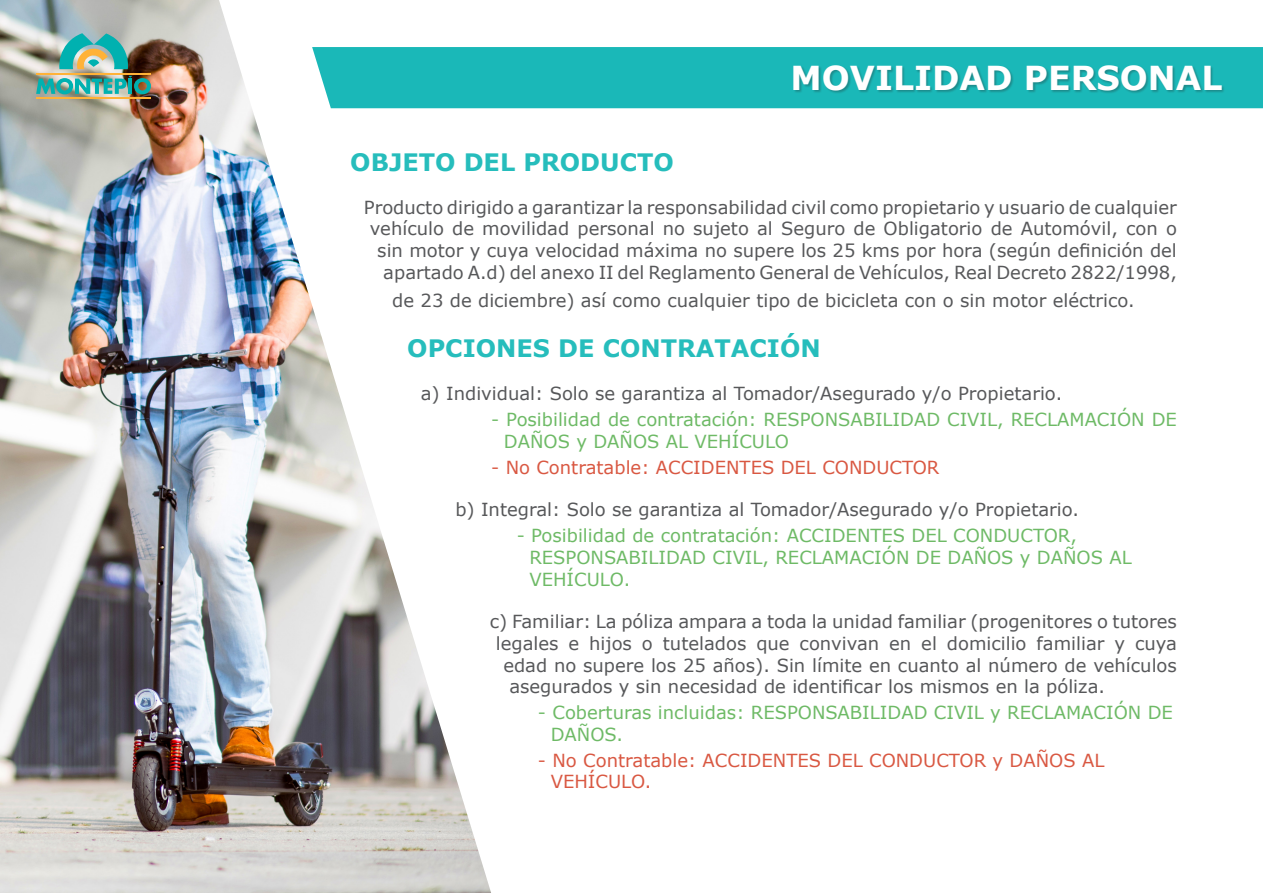
<style>
.page{position:relative;width:1263px;height:893px;background:#fff}
.page>*{position:absolute;margin:0;border:0;box-sizing:border-box;transform-origin:0 0}
.t1{font:700 33px "Verdana";color:#fff}
.t2{font:700 24px "Verdana";color:#26bdbc}
.t3{font:18px/21.6px "Verdana";color:#57585a;text-align:right}
.t4{font:18px/21.6px "Verdana";color:#6eba66}
.t5{font:18px/21.6px "Verdana";color:#d95842}
</style>
<div class="page">
<img style="left:0;top:0;width:491px;height:893px">
<div style="left:312px;top:47px;width:951px;height:61px;background:#1ab8b8"></div>
<div style="left:793px;top:66px;width:432px;height:28px;background:#231f20;opacity:.3"></div>
<svg style="left:59px;top:33px;width:70px;height:36px;background:#6ebaad"></svg>
<svg style="left:36px;top:76px;width:115px;height:18px;background:#52a59c"></svg>
<hr style="left:36px;top:73px;width:115px;height:2px;background:#ffb238">
<hr style="left:36px;top:97px;width:115px;height:2px;background:#ffb238">
<p class="t1" style="left:791px;top:57px;width:433px">MOVILIDAD PERSONAL</p>
<p class="t2" style="left:350px;top:147px;width:325px">OBJETO DEL PRODUCTO</p>
<p class="t3" style="left:364px;top:197px;width:815px">Producto dirigido a garantizar la responsabilidad civil como propietario y usuario de cualquier vehículo de movilidad personal no sujeto al Seguro de Obligatorio de Automóvil, con o sin motor y cuya velocidad máxima no supere los 25 kms por hora (según definición del apartado A.d) del anexo II del Reglamento General de Vehículos, Real Decreto 2822/1998,</p>
<p class="t3" style="left:392px;top:290px;width:744px">de 23 de diciembre) así como cualquier tipo de bicicleta con o sin motor eléctrico.</p>
<p class="t2" style="left:407px;top:333px;width:415px">OPCIONES DE CONTRATACIÓN</p>
<p class="t3" style="left:421px;top:383px;width:643px">a) Individual: Solo se garantiza al Tomador/Asegurado y/o Propietario.</p>
<p class="t4" style="left:504px;top:409px;width:674px;text-indent:-13px">- Posibilidad de contratación: RESPONSABILIDAD CIVIL, RECLAMACIÓN DE<br>DAÑOS y DAÑOS AL VEHÍCULO</p>
<p class="t5" style="left:491px;top:457px;width:450px">- No Contratable: ACCIDENTES DEL CONDUCTOR</p>
<p class="t3" style="left:455px;top:499px;width:625px">b) Integral: Solo se garantiza al Tomador/Asegurado y/o Propietario.</p>
<p class="t4" style="left:529px;top:525px;width:604px;text-indent:-13px">- Posibilidad de contratación: ACCIDENTES DEL CONDUCTOR,<br>RESPONSABILIDAD CIVIL, RECLAMACIÓN DE DAÑOS y DAÑOS AL<br>VEHÍCULO.</p>
<p class="t3" style="left:490px;top:611px;width:689px">c) Familiar: La póliza ampara a toda la unidad familiar (progenitores o tutores</p>
<p class="t3" style="left:496px;top:633px;width:683px">legales e hijos o tutelados que convivan en el domicilio familiar y cuya</p>
<p class="t3" style="left:503px;top:654px;width:675px">edad no supere los 25 años). Sin límite en cuanto al número de vehículos</p>
<p class="t3" style="left:509px;top:676px;width:597px">asegurados y sin necesidad de identificar los mismos en la póliza.</p>
<p class="t4" style="left:551px;top:702px;width:624px;text-indent:-13px">- Coberturas incluidas: RESPONSABILIDAD CIVIL y RECLAMACIÓN DE<br>DAÑOS.</p>
<p class="t5" style="left:551px;top:749px;width:555px;text-indent:-13px">- No Contratable: ACCIDENTES DEL CONDUCTOR y DAÑOS AL<br>VEHÍCULO.</p>
</div>
